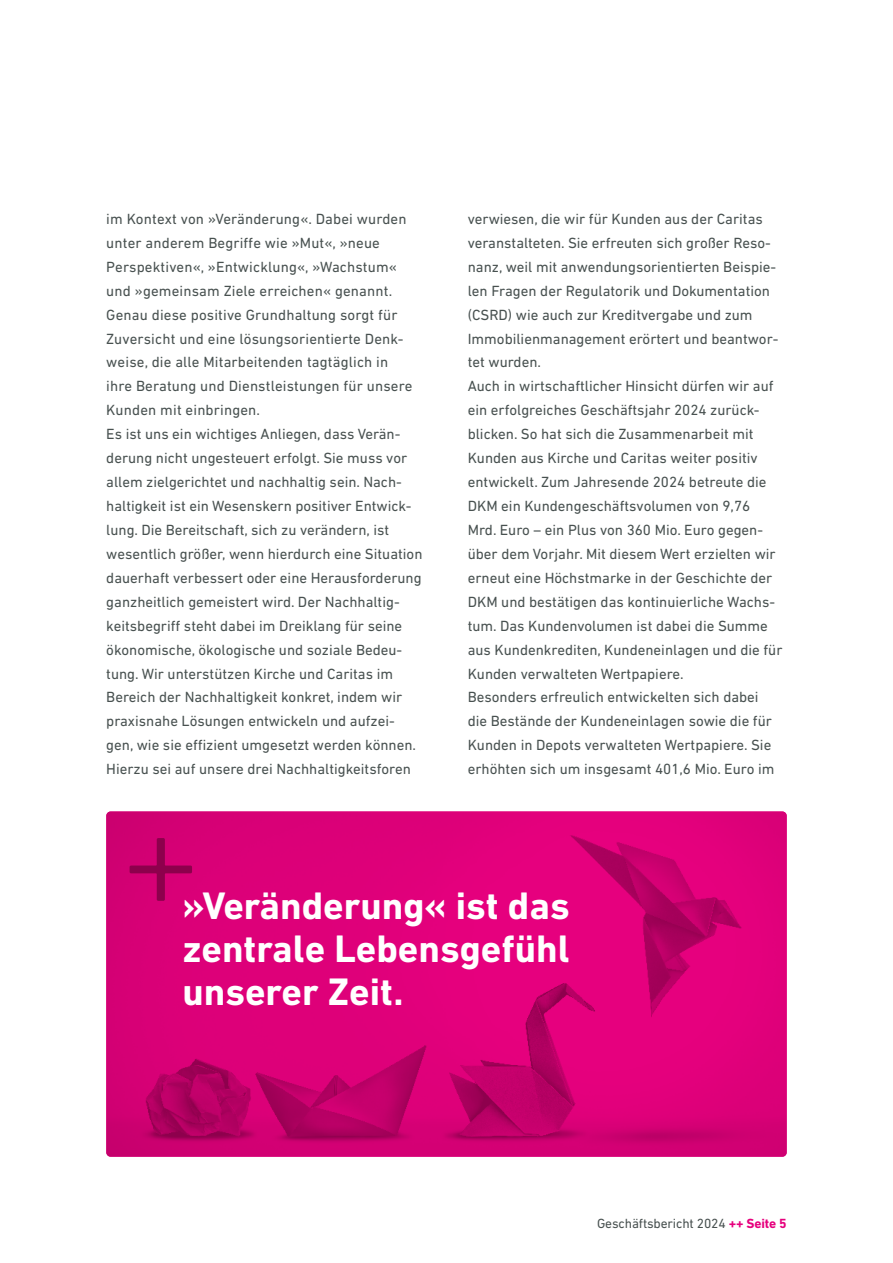
<style>
.page{position:relative;width:893px;height:1263px;background:#fff}
.page>*{position:absolute;margin:0;border:0;box-sizing:border-box;transform-origin:0 0}
.t1{font:700 39px/42.9px "DIN Next LT Pro";color:#fff;text-align:justify}
.t2{font:15px/23.9px "DIN Next LT Pro";color:#485150}
.t3{font:13.5px "DIN Next LT Pro";letter-spacing:-.01em;color:#485150}
.s1{font-weight:700;color:#e6007d}
</style>
<div class="page">
<img style="left:106px;top:811px;width:681px;height:346px">
<svg style="left:130px;top:838px;width:62px;height:63px;background:#c4006b"></svg>
<p class="t2" style="left:106px;top:207px;width:318px">im Kontext von »Veränderung«. Dabei wurden unter anderem Begriffe wie »Mut«, »neue Perspektiven«, »Entwicklung«, »Wachstum« und »gemeinsam Ziele erreichen« genannt.<br>Genau diese positive Grundhaltung sorgt für Zuversicht und eine lösungsorientierte Denk&shy;weise, die alle Mitarbeitenden tagtäglich in<br>ihre Beratung und Dienstleistungen für unsere Kunden mit einbringen.<br>Es ist uns ein wichtiges Anliegen, dass Verän&shy;derung nicht ungesteuert erfolgt. Sie muss vor allem zielgerichtet und nachhaltig sein. Nach&shy;haltigkeit ist ein Wesenskern positiver Entwick&shy;lung. Die Bereitschaft, sich zu verändern, ist wesentlich größer, wenn hierdurch eine Situation dauerhaft verbessert oder eine Herausforderung ganzheitlich gemeistert wird. Der Nachhaltig&shy;keitsbegriff steht dabei im Dreiklang für seine ökonomische, ökologische und soziale Bedeu&shy;tung. Wir unterstützen Kirche und Caritas im Bereich der Nachhaltigkeit konkret, indem wir praxisnahe Lösungen entwickeln und aufzei&shy;gen, wie sie effizient umgesetzt werden können.<br>Hierzu sei auf unsere drei Nachhaltigkeitsforen</p>
<p class="t2" style="left:468px;top:207px;width:316px">verwiesen, die wir für Kunden aus der Caritas veranstalteten. Sie erfreuten sich großer Reso&shy;nanz, weil mit anwendungsorientierten Beispie&shy;len Fragen der Regulatorik und Dokumentation (CSRD) wie auch zur Kreditvergabe und zum Immobilienmanagement erörtert und beantwor&shy;tet wurden.<br>Auch in wirtschaftlicher Hinsicht dürfen wir auf ein erfolgreiches Geschäftsjahr 2024 zurück&shy;blicken. So hat sich die Zusammenarbeit mit Kunden aus Kirche und Caritas weiter positiv entwickelt. Zum Jahresende 2024 betreute die DKM ein Kundengeschäftsvolumen von 9,76<br>Mrd. Euro – ein Plus von 360 Mio. Euro gegen&shy;über dem Vorjahr. Mit diesem Wert erzielten wir erneut eine Höchstmarke in der Geschichte der DKM und bestätigen das kontinuierliche Wachs&shy;tum. Das Kundenvolumen ist dabei die Summe aus Kundenkrediten, Kundeneinlagen und die für Kunden verwalteten Wertpapiere.<br>Besonders erfreulich entwickelten sich dabei<br>die Bestände der Kundeneinlagen sowie die für Kunden in Depots verwalteten Wertpapiere. Sie erhöhten sich um insgesamt 401,6 Mio. Euro im</p>
<h1 class="t1" style="left:182px;top:884px;width:389px">»Veränderung« ist das zentrale Lebensgefühl unserer Zeit.</h1>
<p class="t3" style="left:597px;top:1216px;width:191px">Geschäftsbericht 2024 <span class="s1">++ Seite 5</span></p>
</div>
